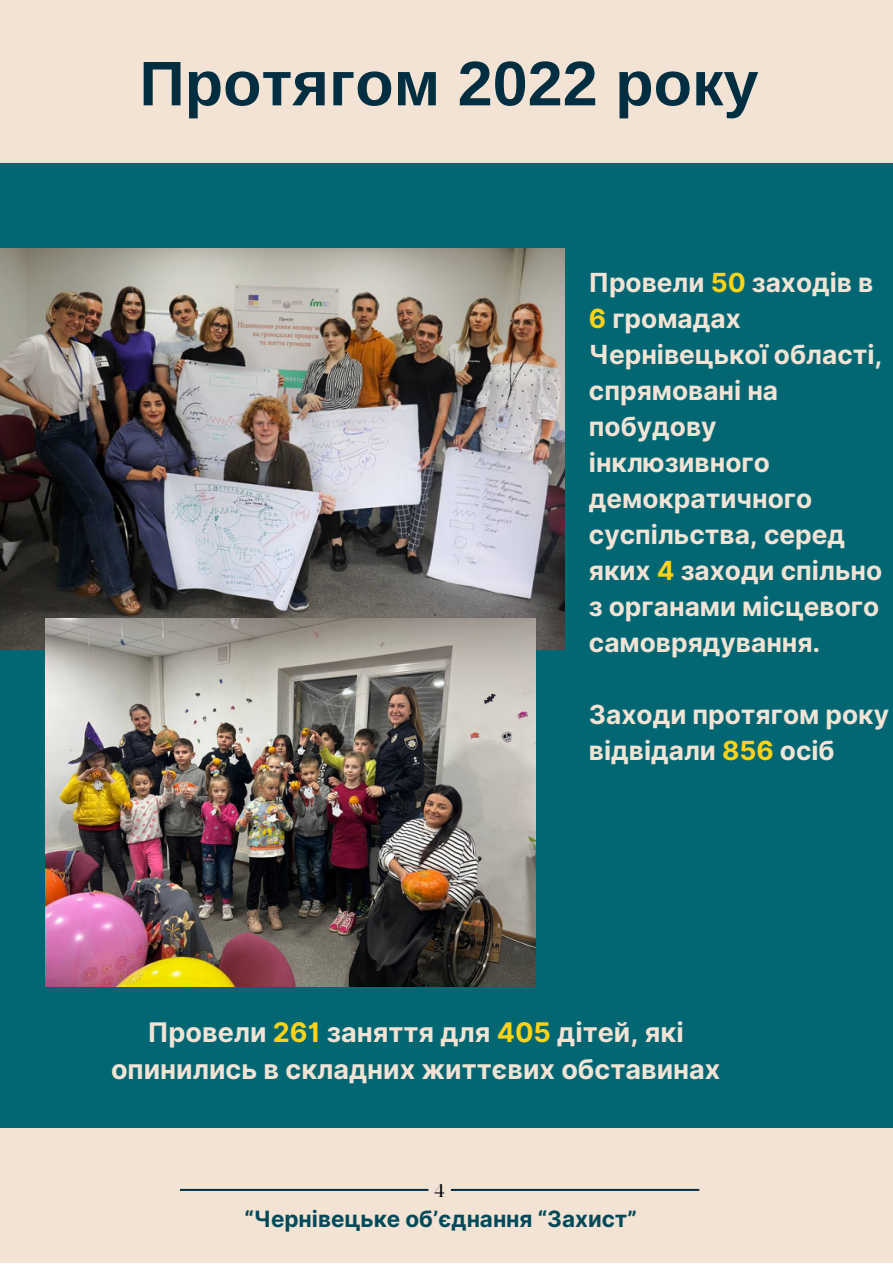
<style>
.page{position:relative;width:893px;height:1264px;background:#fff}
.page>*{position:absolute;margin:0;border:0;box-sizing:border-box;transform-origin:0 0}
.t1{font:700 63px "Arimo";color:#012e40}
.t2{font:700 27px/37px "Inter";color:#f2e3d5;text-align:center}
.t3{font:700 26.25px/36px "Inter";color:#f2e3d5}
.t4{font:700 22.5px "Inter";color:#024959}
.t5{font:18px "Noto Serif Display";color:#000}
.s1{color:#ffd317}
</style>
<div class="page">
<div style="left:0;top:0;width:892px;height:1262px;background:#026773"></div>
<div style="left:0;top:1128px;width:892px;height:134px;background:#f2e3d5"></div>
<svg style="left:180px;top:1188px;width:519px;height:2px"></svg>
<div style="left:0;top:0;width:892px;height:163px;background:#f2e3d5"></div>
<img style="left:0;top:248px;width:564px;height:401px">
<img style="left:46px;top:618px;width:490px;height:368px">
<p class="t1" style="left:139px;top:48px;width:620px">Протягом 2022 року</p>
<p class="t3" style="left:589px;top:265px;width:295px">Провели <span class="s1">50</span> заходів в<br><span class="s1">6</span> громадах<br>Чернівецької області, спрямовані на побудову інклюзивного демократичного суспільства, серед яких <span class="s1">4</span> заходи спільно з органами місцевого самоврядування.</p>
<p class="t3" style="left:589px;top:696px;width:301px">Заходи протягом року відвідали <span class="s1">856</span> осіб</p>
<p class="t2" style="left:111px;top:1013px;width:610px">Провели <span class="s1">261</span> заняття для <span class="s1">405</span> дітей, які опинились в складних життєвих обставинах</p>
<p class="t5" style="left:434px;top:1177px;width:12px">4</p>
<p class="t4" style="left:244px;top:1205px;width:394px">“Чернівецьке об’єднання “Захист”</p>
</div>
